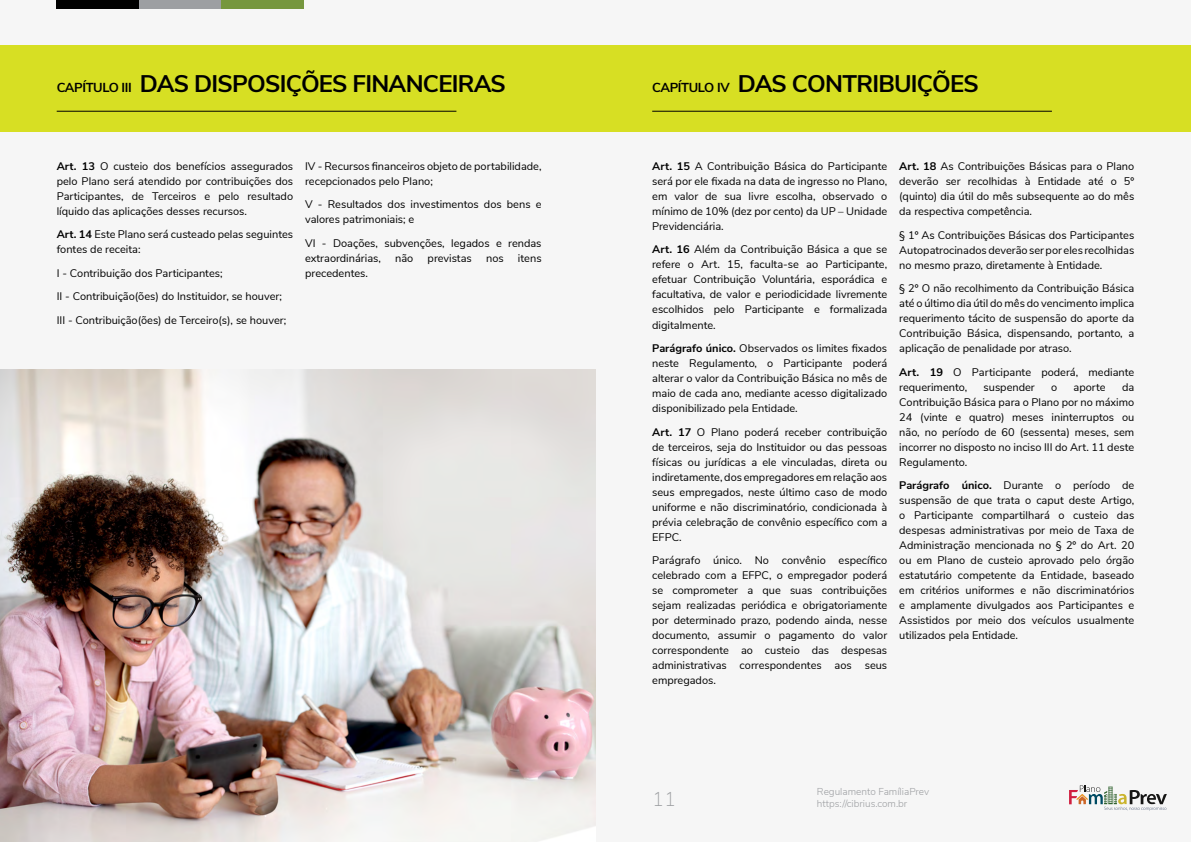
<style>
.page{position:relative;width:1191px;height:842px;background:#fff}
.page>*{position:absolute;margin:0;border:0;box-sizing:border-box;transform-origin:0 0}
.t1{font:700 24px "Nunito Sans";letter-spacing:-.03em;color:#000}
.t2{font:200 20px "Nunito Sans";color:#9d9fa2}
.t3{font:11px/15px "Nunito Sans";color:#000;text-align:justify}
.t4{font:300 10px "Nunito Sans";color:#9d9fa2}
.s1{font-size:13px}
.s2{font-weight:700}
</style>
<div class="page">
<div style="left:0;top:0;width:595px;height:842px;background:#f6f6f6"></div>
<div style="left:595px;top:0;width:596px;height:842px;background:#f6f6f6"></div>
<div style="left:57px;top:0;width:82px;height:9px;background:#000"></div>
<div style="left:139px;top:0;width:82px;height:9px;background:#9d9fa2"></div>
<div style="left:221px;top:0;width:83px;height:9px;background:#76973e"></div>
<svg style="left:1069px;top:785px;width:97px;height:26px"></svg>
<div style="left:0;top:45px;width:1191px;height:87px;background:#d7df23"></div>
<hr style="left:57px;top:111px;width:399px;height:1px;background:#000">
<hr style="left:652px;top:111px;width:400px;height:1px;background:#000">
<img style="left:0;top:370px;width:595px;height:472px">
<h1 class="t1" style="left:57px;top:66px;width:451px"><span class="s1">CAPÍTULO III</span> DAS DISPOSIÇÕES FINANCEIRAS</h1>
<h1 class="t1" style="left:652px;top:66px;width:328px"><span class="s1">CAPÍTULO IV</span> DAS CONTRIBUIÇÕES</h1>
<p class="t3" style="left:57px;top:158px;width:238px"><span class="s2">Art. 13</span> O custeio dos benefícios assegurados pelo Plano será atendido por contribuições dos Participantes, de Terceiros e pelo resultado líquido das aplicações desses recursos.</p>
<p class="t3" style="left:57px;top:226px;width:238px"><span class="s2">Art. 14</span> Este Plano será custeado pelas seguintes fontes de receita:</p>
<p class="t3" style="left:57px;top:261px;width:231px;line-height:23.5px;text-align:left">I - Contribuição dos Participantes;<br>II - Contribuição(ões) do Instituidor, se houver;<br>III - Contribuição(ões) de Terceiro(s), se houver;</p>
<p class="t3" style="left:305px;top:158px;width:238px">IV - Recursos financeiros objeto de portabilidade, recepcionados pelo Plano;</p>
<p class="t3" style="left:305px;top:196px;width:238px">V - Resultados dos investimentos dos bens e valores patrimoniais; e</p>
<p class="t3" style="left:305px;top:235px;width:238px">VI - Doações, subvenções, legados e rendas extraordinárias,</p>
<p class="t3" style="left:395px;top:250px;width:20px">não</p>
<p class="t3" style="left:427px;top:250px;width:46px">previstas</p>
<p class="t3" style="left:486px;top:250px;width:19px">nos</p>
<p class="t3" style="left:518px;top:250px;width:25px">itens</p>
<p class="t3" style="left:305px;top:265px;width:64px">precedentes.</p>
<p class="t3" style="left:652px;top:158px;width:236px"><span class="s2">Art. 15</span> A Contribuição Básica do Participante será por ele fixada na data de ingresso no Plano, em valor de sua livre escolha, observado o mínimo de 10% (dez por cento) da UP – Unidade Previdenciária.</p>
<p class="t3" style="left:652px;top:241px;width:236px"><span class="s2">Art. 16</span> Além da Contribuição Básica a que se refere o Art. 15, faculta-se ao Participante, efetuar Contribuição Voluntária, esporádica e facultativa, de valor e periodicidade livremente escolhidos pelo Participante e formalizada digitalmente.</p>
<p class="t3" style="left:652px;top:340px;width:236px"><span class="s2">Parágrafo único.</span> Observados os limites fixados neste Regulamento, o Participante poderá alterar o valor da Contribuição Básica no mês de maio de cada ano, mediante acesso digitalizado disponibilizado pela Entidade.</p>
<p class="t3" style="left:652px;top:423px;width:236px"><span class="s2">Art. 17</span> O Plano poderá receber contribuição de terceiros, seja do Instituidor ou das pessoas físicas ou jurídicas a ele vinculadas, direta ou indiretamente, dos empregadores em relação aos seus empregados, neste último caso de modo uniforme e não discriminatório, condicionada à prévia celebração de convênio específico com a EFPC.</p>
<p class="t3" style="left:652px;top:552px;width:236px">Parágrafo único. No convênio específico celebrado com a EFPC, o empregador poderá se comprometer a que suas contribuições sejam realizadas periódica e obrigatoriamente por determinado prazo, podendo ainda, nesse documento, assumir o pagamento do valor correspondente ao custeio das despesas administrativas correspondentes aos seus empregados.</p>
<p class="t3" style="left:899px;top:158px;width:236px"><span class="s2">Art. 18</span> As Contribuições Básicas para o Plano deverão ser recolhidas à Entidade até o 5º (quinto) dia útil do mês subsequente ao do mês da respectiva competência.</p>
<p class="t3" style="left:899px;top:227px;width:236px">§ 1º As Contribuições Básicas dos Participantes Autopatrocinados deverão ser por eles recolhidas no mesmo prazo, diretamente à Entidade.</p>
<p class="t3" style="left:899px;top:280px;width:236px">§ 2º O não recolhimento da Contribuição Básica até o último dia útil do mês do vencimento implica requerimento tácito de suspensão do aporte da Contribuição Básica, dispensando, portanto, a aplicação de penalidade por atraso.</p>
<p class="t3" style="left:899px;top:364px;width:236px"><span class="s2">Art. 19</span> O Participante poderá, mediante requerimento,</p>
<p class="t3" style="left:899px;top:379px;width:236px;text-indent:223px">da Contribuição Básica para o Plano por no máximo 24 (vinte e quatro) meses ininterruptos ou não, no período de 60 (sessenta) meses, sem incorrer no disposto no inciso III do Art. 11 deste Regulamento.</p>
<p class="t3" style="left:899px;top:477px;width:236px"><span class="s2">Parágrafo único.</span> Durante o período de suspensão de que trata o caput deste Artigo, o Participante compartilhará o custeio das despesas administrativas por meio de Taxa de Administração mencionada no § 2º do Art. 20 ou em Plano de custeio aprovado pelo órgão estatutário competente da Entidade, baseado em critérios uniformes e não discriminatórios e amplamente divulgados aos Participantes e Assistidos por meio dos veículos usualmente utilizados pela Entidade.</p>
<p class="t3" style="left:983px;top:379px;width:53px">suspender</p>
<p class="t3" style="left:1051px;top:379px;width:8px">o</p>
<p class="t3" style="left:1073px;top:379px;width:34px">aporte</p>
<p class="t4" style="left:817px;top:785px;width:114px">Regulamento FamíliaPrev</p>
<h2 class="t2" style="left:652px;top:784px;width:25px">11</h2>
<p class="t4" style="left:817px;top:797px;width:92px">https://cibrius.com.br</p>
</div>
